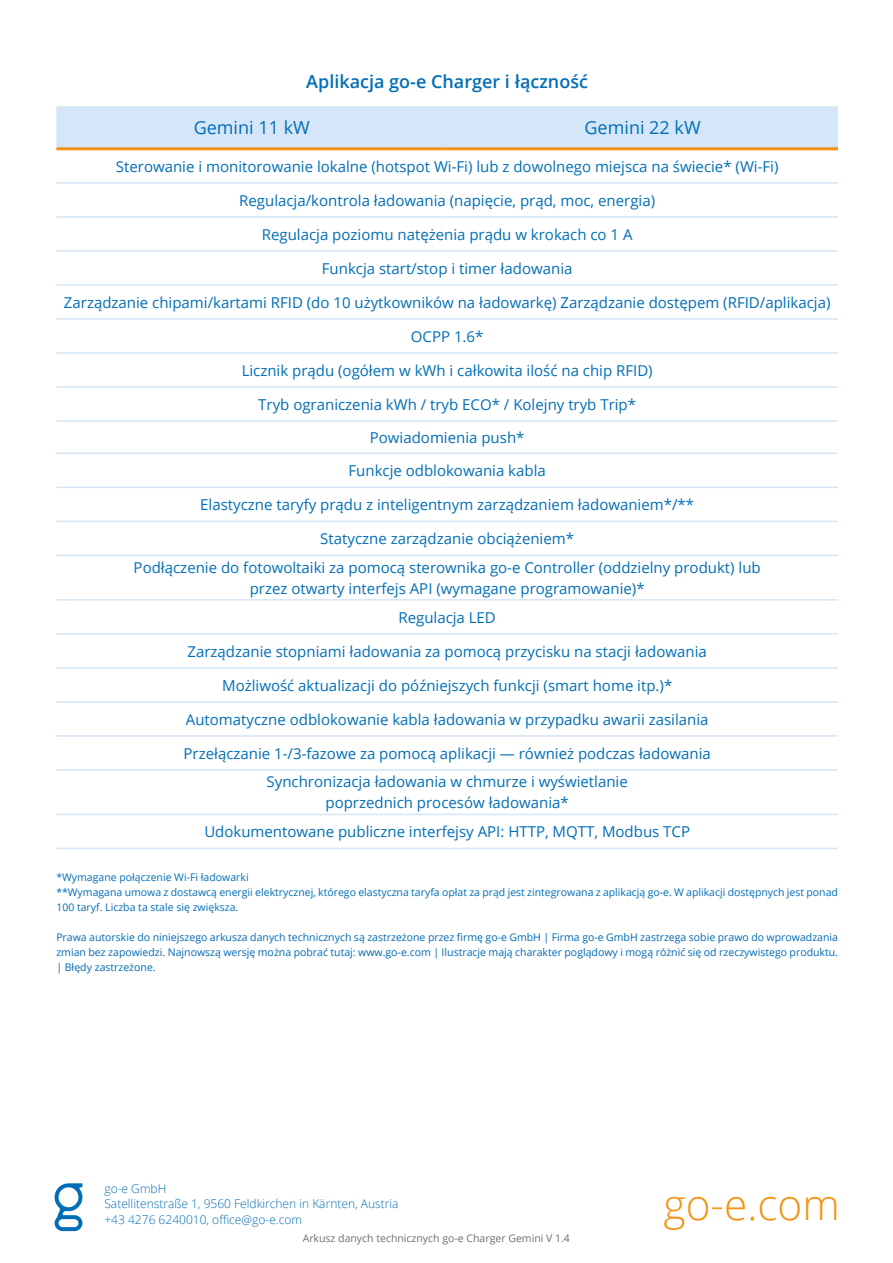
<style>
.page{position:relative;width:893px;height:1263px;background:#fff}
.page>*{position:absolute;margin:0;border:0;box-sizing:border-box;transform-origin:0 0}
.t1{font:300 42.3px "Open Sans";color:#f39313}
.t2{font:600 18px "Open Sans";color:#006eb7}
.t3{font:18px "Open Sans";color:#006eb7}
.t4{font:15px/28.8px "Open Sans";color:#006eb7;text-align:center}
.t5{font:300 12px/15.6px "Open Sans";color:#006eb7}
.t6{font:10.5px/15px "Open Sans";color:#006ab4;text-align:justify}
.t7{font:10.5px/15px "Open Sans";color:#006eb7}
.t8{font:10.5px "Open Sans";color:#706f6f}
</style>
<div class="page">
<svg style="left:55px;top:1183px;width:28px;height:48px"></svg>
<div style="left:56px;top:106px;width:782px;height:41px;background:#d4e6f7"></div>
<hr style="left:56px;top:182px;width:391px;height:2px;background:#d4e6f7">
<hr style="left:447px;top:182px;width:391px;height:2px;background:#d4e6f7">
<hr style="left:56px;top:216px;width:391px;height:2px;background:#d4e6f7">
<hr style="left:447px;top:216px;width:391px;height:2px;background:#d4e6f7">
<hr style="left:56px;top:250px;width:391px;height:2px;background:#d4e6f7">
<hr style="left:447px;top:250px;width:391px;height:2px;background:#d4e6f7">
<hr style="left:56px;top:284px;width:391px;height:2px;background:#d4e6f7">
<hr style="left:447px;top:284px;width:391px;height:2px;background:#d4e6f7">
<hr style="left:56px;top:318px;width:391px;height:2px;background:#d4e6f7">
<hr style="left:447px;top:318px;width:391px;height:2px;background:#d4e6f7">
<hr style="left:56px;top:352px;width:391px;height:2px;background:#d4e6f7">
<hr style="left:447px;top:352px;width:391px;height:2px;background:#d4e6f7">
<hr style="left:56px;top:386px;width:391px;height:2px;background:#d4e6f7">
<hr style="left:447px;top:386px;width:391px;height:2px;background:#d4e6f7">
<hr style="left:56px;top:420px;width:391px;height:2px;background:#d4e6f7">
<hr style="left:447px;top:420px;width:391px;height:2px;background:#d4e6f7">
<hr style="left:56px;top:453px;width:391px;height:1px;background:#d4e6f7">
<hr style="left:447px;top:453px;width:391px;height:1px;background:#d4e6f7">
<hr style="left:56px;top:487px;width:391px;height:1px;background:#d4e6f7">
<hr style="left:447px;top:487px;width:391px;height:1px;background:#d4e6f7">
<hr style="left:56px;top:521px;width:391px;height:1px;background:#d4e6f7">
<hr style="left:447px;top:521px;width:391px;height:1px;background:#d4e6f7">
<hr style="left:56px;top:555px;width:391px;height:1px;background:#d4e6f7">
<hr style="left:447px;top:555px;width:391px;height:1px;background:#d4e6f7">
<hr style="left:56px;top:599px;width:391px;height:2px;background:#d4e6f7">
<hr style="left:447px;top:599px;width:391px;height:2px;background:#d4e6f7">
<hr style="left:56px;top:633px;width:391px;height:2px;background:#d4e6f7">
<hr style="left:447px;top:633px;width:391px;height:2px;background:#d4e6f7">
<hr style="left:56px;top:667px;width:391px;height:2px;background:#d4e6f7">
<hr style="left:447px;top:667px;width:391px;height:2px;background:#d4e6f7">
<hr style="left:56px;top:701px;width:391px;height:2px;background:#d4e6f7">
<hr style="left:447px;top:701px;width:391px;height:2px;background:#d4e6f7">
<hr style="left:56px;top:735px;width:391px;height:2px;background:#d4e6f7">
<hr style="left:447px;top:735px;width:391px;height:2px;background:#d4e6f7">
<hr style="left:56px;top:769px;width:391px;height:2px;background:#d4e6f7">
<hr style="left:447px;top:769px;width:391px;height:2px;background:#d4e6f7">
<hr style="left:56px;top:814px;width:391px;height:1px;background:#d4e6f7">
<hr style="left:447px;top:814px;width:391px;height:1px;background:#d4e6f7">
<hr style="left:56px;top:848px;width:391px;height:1px;background:#d4e6f7">
<hr style="left:447px;top:848px;width:391px;height:1px;background:#d4e6f7">
<hr style="left:56px;top:147px;width:391px;height:3px;background:#f39313">
<hr style="left:447px;top:147px;width:391px;height:3px;background:#f39313">
<p class="t2" style="left:306px;top:69px;width:283px">Aplikacja go-e Charger i łączność</p>
<p class="t3" style="left:194px;top:116px;width:118px">Gemini 11 kW</p>
<p class="t3" style="left:584px;top:116px;width:118px">Gemini 22 kW</p>
<p class="t4" style="left:116px;top:151px;width:664px">Sterowanie i monitorowanie lokalne (hotspot Wi-Fi) lub z dowolnego miejsca na świecie* (Wi-Fi)</p>
<p class="t4" style="left:239px;top:185px;width:417px">Regulacja/kontrola ładowania (napięcie, prąd, moc, energia)</p>
<p class="t4" style="left:262px;top:219px;width:372px">Regulacja poziomu natężenia prądu w krokach co 1 A</p>
<p class="t4" style="left:322px;top:253px;width:252px">Funkcja start/stop i timer ładowania</p>
<p class="t4" style="left:64px;top:287px;width:768px">Zarządzanie chipami/kartami RFID (do 10 użytkowników na ładowarkę) Zarządzanie dostępem (RFID/aplikacja)</p>
<p class="t4" style="left:411px;top:321px;width:74px">OCPP 1.6*</p>
<p class="t4" style="left:242px;top:355px;width:413px">Licznik prądu (ogółem w kWh i całkowita ilość na chip RFID)</p>
<p class="t4" style="left:258px;top:389px;width:379px">Tryb ograniczenia kWh / tryb ECO* / Kolejny tryb Trip*</p>
<p class="t4" style="left:370px;top:423px;width:156px">Powiadomienia push*</p>
<p class="t4" style="left:348px;top:456px;width:199px">Funkcje odblokowania kabla</p>
<p class="t4" style="left:200px;top:490px;width:495px">Elastyczne taryfy prądu z inteligentnym zarządzaniem ładowaniem*/**</p>
<p class="t4" style="left:134px;top:524px;width:629px">Statyczne zarządzanie obciążeniem*<br>Podłączenie do fotowoltaiki za pomocą sterownika go-e Controller (oddzielny produkt) lub</p>
<p class="t4" style="left:250px;top:574px;width:396px">przez otwarty interfejs API (wymagane programowanie)*<br>Regulacja LED</p>
<p class="t4" style="left:188px;top:636px;width:521px">Zarządzanie stopniami ładowania za pomocą przycisku na stacji ładowania</p>
<p class="t4" style="left:222px;top:670px;width:452px">Możliwość aktualizacji do późniejszych funkcji (smart home itp.)*</p>
<p class="t4" style="left:186px;top:704px;width:524px">Automatyczne odblokowanie kabla ładowania w przypadku awarii zasilania</p>
<p class="t4" style="left:184px;top:738px;width:529px">Przełączanie 1-/3-fazowe za pomocą aplikacji — również podczas ładowania<br>Synchronizacja ładowania w chmurze i wyświetlanie</p>
<p class="t4" style="left:204px;top:788px;width:487px">poprzednich procesów ładowania*<br>Udokumentowane publiczne interfejsy API: HTTP, MQTT, Modbus TCP</p>
<p class="t7" style="left:56px;top:869px;width:783px">*Wymagane połączenie Wi-Fi ładowarki<br>**Wymagana umowa z dostawcą energii elektrycznej, którego elastyczna taryfa opłat za prąd jest zintegrowana z aplikacją go-e. W aplikacji dostępnych jest ponad<br>100 taryf. Liczba ta stale się zwiększa.</p>
<p class="t6" style="left:56px;top:929px;width:783px">Prawa autorskie do niniejszego arkusza danych technicznych są zastrzeżone przez firmę go-e GmbH | Firma go-e GmbH zastrzega sobie prawo do wprowadzania zmian bez zapowiedzi. Najnowszą wersję można pobrać tutaj: www.go-e.com | Ilustracje mają charakter poglądowy i mogą różnić się od rzeczywistego produktu. | Błędy zastrzeżone.</p>
<p class="t5" style="left:104px;top:1180px;width:295px">go-e GmbH<br>Satellitenstraße 1, 9560 Feldkirchen in Kärnten, Austria +43 4276 6240010, office@go-e.com</p>
<p class="t8" style="left:303px;top:1231px;width:269px">Arkusz danych technicznych go-e Charger Gemini V 1.4</p>
<h1 class="t1" style="left:663px;top:1176px;width:178px">go-e.com</h1>
</div>
